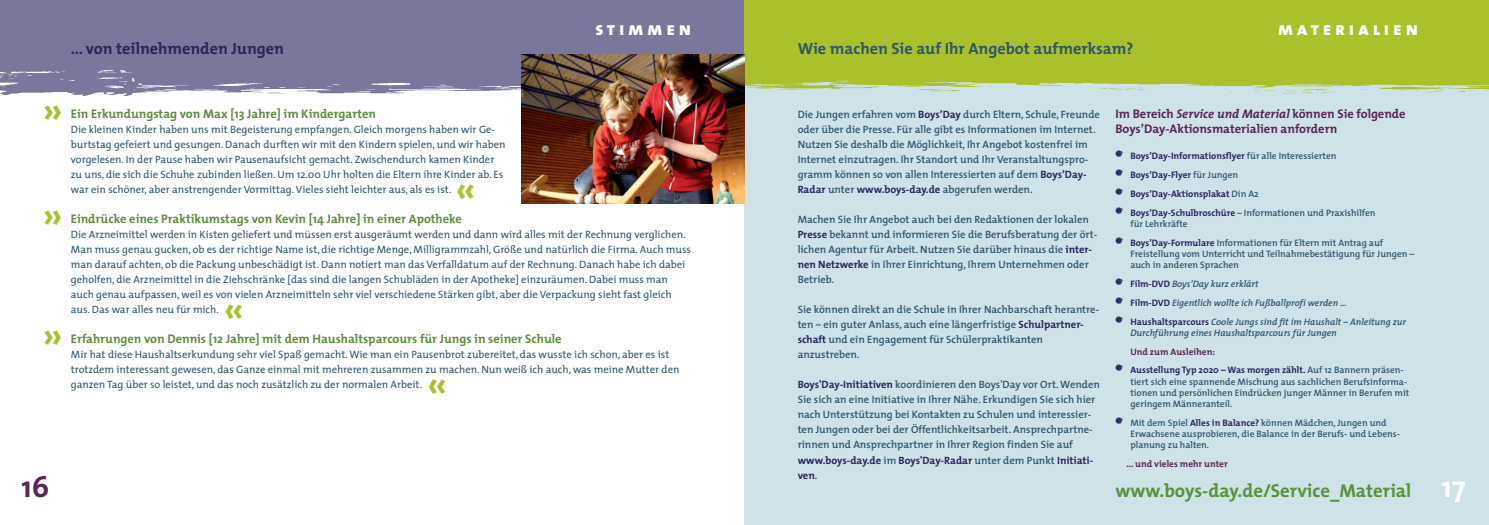
<style>
.page{position:relative;width:1489px;height:525px;background:#fff}
.page>*{position:absolute;margin:0;border:0;box-sizing:border-box;transform-origin:0 0}
.t1{font:700 37.5px "The Mix";color:#aac12c}
.t2{font:700 30px "The Mix";color:#fff}
.t3{font:700 30px "The Mix";color:#5a2655}
.t4{font:700 18.75px "The Mix";color:#59923a}
.t5{font:18.75px "The Mix Extra Bold Caps";letter-spacing:.2em;color:#fff}
.t6{font:700 16.25px "The Mix";color:#30556d}
.t7{font:700 16.25px "The Mix";color:#29265d}
.t8{font:700 12.5px "The Mix";color:#59923a}
.t9{font:700 12.5px/15px "The Mix";color:#5a2655}
.t10{font:10.62px/15px "The Mix";color:#30556d}
.t11{font:600 10.62px/15px "The Mix";color:#30556d}
.t12{font:600 9.38px/11.2px "The Mix";color:#30556d}
.t13{font:italic 600 9.38px/11.2px "The Mix";color:#30556d}
.t14{font:700 9.38px "The Mix";color:#29265d}
.t15{font:700 9.38px "The Mix";color:#5a2655}
.s1{font-weight:700;color:#29265d}
.s2{font-style:italic}
.s3{font-family:"Pi S Neo Print M319 stamp";font-weight:400;font-size:18.75px}
.s4{font-weight:600;color:#30556d}
.s5{font-family:"Pi S Neo Print M319 stamp";font-weight:400;font-size:18.75px;color:#29265d}
.s6{font-family:"Pi S Neo Print M319 stamp";font-weight:400;font-style:normal;font-size:18.75px;color:#29265d}
.s7{font-weight:700;font-style:normal;color:#29265d}
</style>
<div class="page">
<div style="left:0;top:0;width:744px;height:96px;background:#7a779d"></div>
<svg style="left:744px;top:0;width:744px;height:524px;background:#c8dcc8"></svg>
<img style="left:521px;top:55px;width:223px;height:148px">
<h3 class="t7" style="left:71px;top:43px;width:215px">... von teilnehmenden Jungen</h3>
<h3 class="t5" style="left:595px;top:23px;width:97px">stimmen</h3>
<h1 class="t1" style="left:43px;top:96px;width:22px">»</h1>
<h1 class="t1" style="left:43px;top:201px;width:22px">»</h1>
<h1 class="t1" style="left:43px;top:321px;width:22px">»</h1>
<p class="t8" style="left:71px;top:109px;width:307px">Ein Erkundungstag von Max [13 Jahre] im Kindergarten</p>
<p class="t10" style="left:71px;top:123px;width:436px">Die kleinen Kinder haben uns mit Begeisterung empfangen. Gleich morgens haben wir Ge&shy;burtstag gefeiert und gesungen. Danach durften wir mit den Kindern spielen, und wir haben vorgelesen. In der Pause haben wir Pausenaufsicht gemacht. Zwischendurch kamen Kinder zu uns, die sich die Schuhe zubinden ließen. Um 12.00 Uhr holten die Eltern ihre Kinder ab. Es war ein schöner, aber anstrengender Vormittag. Vieles sieht leichter aus, als es ist.</p>
<p class="t8" style="left:71px;top:214px;width:392px">Eindrücke eines Praktikumstags von Kevin [14 Jahre] in einer Apotheke</p>
<p class="t10" style="left:71px;top:228px;width:621px">Die Arzneimittel werden in Kisten geliefert und müssen erst ausgeräumt werden und dann wird alles mit der Rechnung verglichen.<br>Man muss genau gucken, ob es der richtige Name ist, die richtige Menge, Milligrammzahl, Größe und natürlich die Firma. Auch muss man darauf achten, ob die Packung unbeschädigt ist. Dann notiert man das Verfalldatum auf der Rechnung. Danach habe ich dabei geholfen, die Arzneimittel in die Ziehschränke [das sind die langen Schubläden in der Apotheke] einzuräumen. Dabei muss man auch genau aufpassen, weil es von vielen Arzneimitteln sehr viel verschiedene Stärken gibt, aber die Verpackung sieht fast gleich aus. Das war alles neu für mich.</p>
<p class="t8" style="left:71px;top:334px;width:492px">Erfahrungen von Dennis [12 Jahre] mit dem Haushaltsparcours für Jungs in seiner Schule</p>
<p class="t10" style="left:71px;top:348px;width:610px">Mir hat diese Haushaltserkundung sehr viel Spaß gemacht. Wie man ein Pausenbrot zubereitet, das wusste ich schon, aber es ist trotzdem interessant gewesen, das Ganze einmal mit mehreren zusammen zu machen. Nun weiß ich auch, was meine Mutter den ganzen Tag über so leistet, und das noch zusätzlich zu der normalen Arbeit.</p>
<h1 class="t1" style="left:456px;top:175px;width:22px">«</h1>
<h1 class="t1" style="left:224px;top:295px;width:22px">«</h1>
<h1 class="t1" style="left:427px;top:370px;width:22px">«</h1>
<h2 class="t3" style="left:22px;top:476px;width:29px">16</h2>
<h3 class="t6" style="left:797px;top:43px;width:337px">Wie machen Sie auf Ihr Angebot aufmerksam?</h3>
<h3 class="t5" style="left:1277px;top:23px;width:142px">materialien</h3>
<p class="t11" style="left:797px;top:108px;width:304px">Die Jungen erfahren vom <span class="s1">Boys’Day</span> durch Eltern, Schule, Freunde oder über die Presse. Für alle gibt es Informationen im Internet.<br>Nutzen Sie deshalb die Möglichkeit, Ihr Angebot kostenfrei im Internet einzutragen. Ihr Standort und Ihr Veranstaltungspro&shy;gramm können so von allen Interessierten auf dem <span class="s1">Boys’Day-Radar</span> unter <span class="s1">www.boys-day.de</span> abgerufen werden.</p>
<p class="t11" style="left:797px;top:213px;width:301px">Machen Sie Ihr Angebot auch bei den Redaktionen der lokalen <span class="s1">Presse</span> bekannt und informieren Sie die Berufsberatung der ört&shy;lichen Agentur für Arbeit. Nutzen Sie darüber hinaus die <span class="s1">inter&shy;nen Netzwerke</span> in Ihrer Einrichtung, Ihrem Unternehmen oder Betrieb.</p>
<p class="t11" style="left:797px;top:303px;width:303px">Sie können direkt an die Schule in Ihrer Nachbarschaft herantre&shy;ten – ein guter Anlass, auch eine längerfristige <span class="s1">Schulpartner&shy;schaft</span> und ein Engagement für Schülerpraktikanten anzustreben.</p>
<p class="t11" style="left:797px;top:378px;width:304px"><span class="s1">Boys'Day-Initiativen</span> koordinieren den Boys'Day vor Ort. Wenden Sie sich an eine Initiative in Ihrer Nähe. Erkundigen Sie sich hier nach Unterstützung bei Kontakten zu Schulen und interessier&shy;ten Jungen oder bei der Öffentlichkeitsarbeit. Ansprechpartne&shy;rinnen und Ansprechpartner in Ihrer Region finden Sie auf <span class="s1">www.boys-day.de</span> im <span class="s1">Boys'Day-Radar</span> unter dem Punkt <span class="s1">Initiati&shy;ven</span>.</p>
<p class="t9" style="left:1115px;top:108px;width:292px">Im Bereich <span class="s2">Service und Material</span> können Sie folgende<br>Boys’Day-Aktionsmaterialien anfordern</p>
<p class="t14" style="left:1115px;top:153px;width:222px"><span class="s3">•</span> Boys’Day-Informationsflyer <span class="s4">für alle Interessierten</span></p>
<p class="t14" style="left:1115px;top:172px;width:124px"><span class="s3">•</span> Boys’Day-Flyer <span class="s4">für Jungen</span></p>
<p class="t14" style="left:1115px;top:190px;width:145px"><span class="s3">•</span> Boys’Day-Aktionsplakat <span class="s4">Din A2</span></p>
<p class="t12" style="left:1130px;top:208px;width:247px;text-indent:-15px"><span class="s5">•</span> <span class="s1">Boys’Day-Schulbroschüre</span> – Informationen und Praxishilfen für Lehrkräfte</p>
<p class="t12" style="left:1130px;top:238px;width:285px;text-indent:-15px"><span class="s5">•</span> <span class="s1">Boys’Day-Formulare</span> Informationen für Eltern mit Antrag auf<br>Freistellung vom Unterricht und Teilnahmebestätigung für Jungen – auch in anderen Sprachen</p>
<p class="t13" style="left:1115px;top:279px;width:145px"><span class="s6">•</span> <span class="s7">Film-DVD</span> Boys’Day kurz erklärt</p>
<p class="t13" style="left:1115px;top:298px;width:233px"><span class="s6">•</span> <span class="s7">Film-DVD</span> Eigentlich wollte ich Fußballprofi werden ...</p>
<p class="t13" style="left:1130px;top:317px;width:277px;text-indent:-15px"><span class="s6">•</span> <span class="s7">Haushaltsparcours</span> Coole Jungs sind fit im Haushalt – Anleitung zur<br>Durchführung eines Haushaltsparcours für Jungen</p>
<p class="t15" style="left:1130px;top:348px;width:86px">Und zum Ausleihen:</p>
<p class="t12" style="left:1130px;top:365px;width:280px;text-indent:-15px"><span class="s5">•</span> <span class="s1">Ausstellung Typ 2020 – Was morgen zählt.</span> Auf 12 Bannern präsen&shy;tiert sich eine spannende Mischung aus sachlichen Berufsinforma&shy;tionen und persönlichen Eindrücken junger Männer in Berufen mit geringem Männeranteil.</p>
<p class="t12" style="left:1130px;top:418px;width:271px;text-indent:-15px"><span class="s5">•</span> Mit dem Spiel <span class="s1">Alles in Balance?</span> können Mädchen, Jungen und<br>Erwachsene ausprobieren, die Balance in der Berufs- und Lebens&shy;planung zu halten.</p>
<p class="t15" style="left:1126px;top:460px;width:103px">... und vieles mehr unter</p>
<h3 class="t4" style="left:1115px;top:484px;width:297px">www.boys-day.de/Service_Material</h3>
<h2 class="t2" style="left:1441px;top:476px;width:25px">17</h2>
</div>
